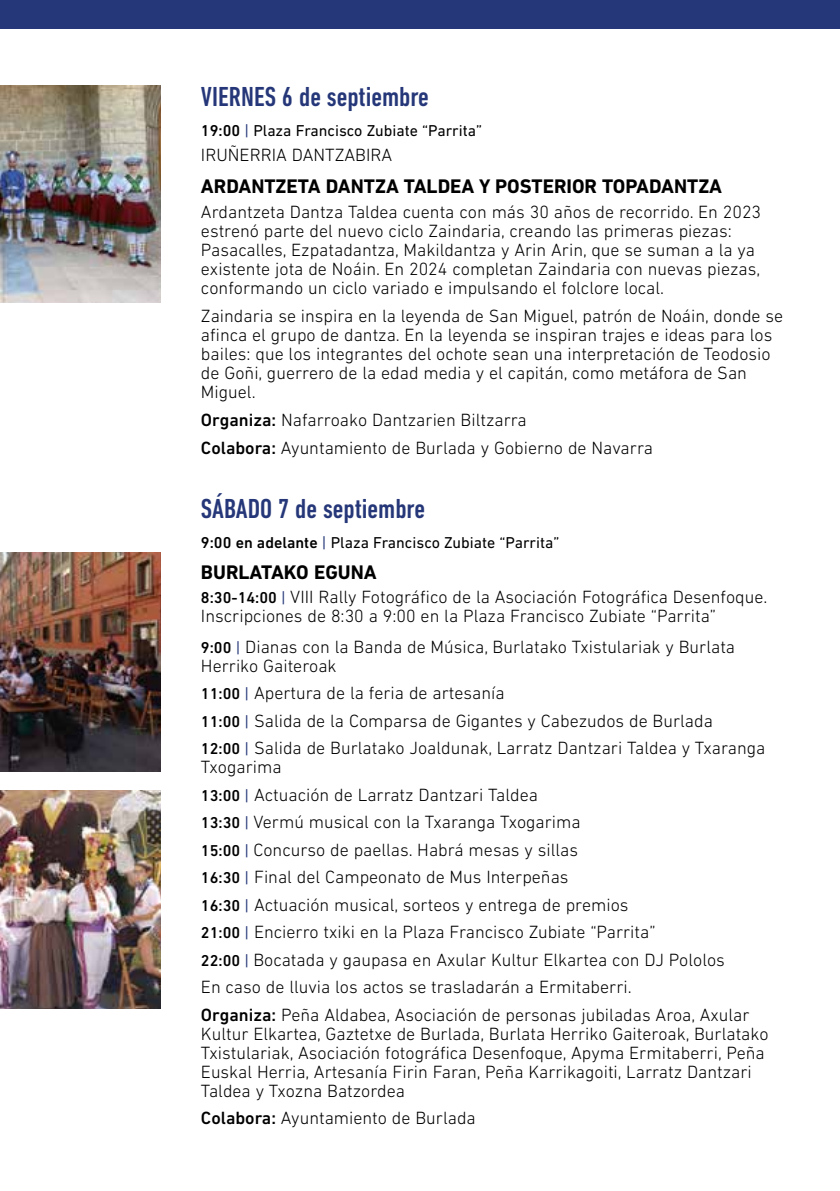
<style>
.page{position:relative;width:840px;height:1191px;background:#fff}
.page>*{position:absolute;margin:0;border:0;box-sizing:border-box;transform-origin:0 0}
.t1{font:500 condensed 28px "DIN Next LT Pro";color:#253778}
.t2{font:700 20px "DIN Next LT Pro";color:#000}
.t3{font:300 18px/19px "DIN Next LT Pro";color:#000}
.t4{font:16px "DIN Next LT Pro";color:#000}
.s1{font-weight:500}
.s2{color:#253778}
.s3{font-weight:500;font-size:16px}
.s4{font-weight:400;font-size:16px;color:#253778}
</style>
<div class="page">
<img style="left:0;top:85px;width:160px;height:217px">
<img style="left:0;top:553px;width:160px;height:218px">
<img style="left:0;top:790px;width:160px;height:219px">
<div style="left:0;top:0;width:839px;height:28px;background:#253778"></div>
<h1 class="t1" style="left:201px;top:81px;width:229px">VIERNES 6 de septiembre</h1>
<p class="t4" style="left:201px;top:122px;width:282px"><span class="s1">19:00</span> <span class="s2">|</span> Plaza Francisco Zubiate “Parrita”</p>
<p class="t3" style="left:201px;top:145px;width:193px">IRUÑERRIA DANTZABIRA</p>
<p class="t2" style="left:201px;top:175px;width:522px">ARDANTZETA DANTZA TALDEA Y POSTERIOR TOPADANTZA</p>
<p class="t3" style="left:201px;top:202px;width:561px">Ardantzeta Dantza Taldea cuenta con más 30 años de recorrido. En 2023 estrenó parte del nuevo ciclo Zaindaria, creando las primeras piezas:<br>Pasacalles, Ezpatadantza, Makildantza y Arin Arin, que se suman a la ya existente jota de Noáin. En 2024 completan Zaindaria con nuevas piezas, conformando un ciclo variado e impulsando el folclore local.</p>
<p class="t3" style="left:201px;top:306px;width:583px">Zaindaria se inspira en la leyenda de San Miguel, patrón de Noáin, donde se afinca el grupo de dantza. En la leyenda se inspiran trajes e ideas para los bailes: que los integrantes del ochote sean una interpretación de Teodosio de Goñi, guerrero de la edad media y el capitán, como metáfora de San Miguel.</p>
<p class="t3" style="left:201px;top:405px;width:453px;line-height:28px"><span class="s1">Organiza:</span> Nafarroako Dantzarien Biltzarra<br><span class="s1">Colabora:</span> Ayuntamiento de Burlada y Gobierno de Navarra</p>
<h1 class="t1" style="left:201px;top:492px;width:225px">SÁBADO 7 de septiembre</h1>
<p class="t4" style="left:201px;top:533px;width:360px"><span class="s1">9:00 en adelante</span> <span class="s2">|</span> Plaza Francisco Zubiate “Parrita”</p>
<p class="t2" style="left:201px;top:560px;width:177px">BURLATAKO EGUNA</p>
<p class="t3" style="left:201px;top:587px;width:567px"><span class="s3">8:30-14:00</span> <span class="s4">|</span> VIII Rally Fotográfico de la Asociación Fotográfica Desenfoque.<br>Inscripciones de 8:30 a 9:00 en la Plaza Francisco Zubiate “Parrita”</p>
<p class="t3" style="left:201px;top:637px;width:535px"><span class="s3">9:00</span> <span class="s4">|</span> Dianas con la Banda de Música, Burlatako Txistulariak y Burlata<br>Herriko Gaiteroak</p>
<p class="t3" style="left:201px;top:679px;width:565px;line-height:27.6px"><span class="s3">11:00</span> <span class="s4">|</span> Apertura de la feria de artesanía<br><span class="s3">11:00</span> <span class="s4">|</span> Salida de la Comparsa de Gigantes y Cabezudos de Burlada<br><span class="s3">12:00</span> <span class="s4">|</span> Salida de Burlatako Joaldunak, Larratz Dantzari Taldea y Txaranga</p>
<p class="t3" style="left:201px;top:753px;width:550px;line-height:27.6px">Txogarima<br><span class="s3">13:00</span> <span class="s4">|</span> Actuación de Larratz Dantzari Taldea<br><span class="s3">13:30</span> <span class="s4">|</span> Vermú musical con la Txaranga Txogarima<br><span class="s3">15:00</span> <span class="s4">|</span> Concurso de paellas. Habrá mesas y sillas<br><span class="s3">16:30</span> <span class="s4">|</span> Final del Campeonato de Mus Interpeñas<br><span class="s3">16:30</span> <span class="s4">|</span> Actuación musical, sorteos y entrega de premios<br><span class="s3">21:00</span> <span class="s4">|</span> Encierro txiki en la Plaza Francisco Zubiate “Parrita”<br><span class="s3">22:00</span> <span class="s4">|</span> Bocatada y gaupasa en Axular Kultur Elkartea con DJ Pololos<br>En caso de lluvia los actos se trasladarán a Ermitaberri.<br><span class="s1">Organiza:</span> Peña Aldabea, Asociación de personas jubiladas Aroa, Axular</p>
<p class="t3" style="left:201px;top:1024px;width:568px">Kultur Elkartea, Gaztetxe de Burlada, Burlata Herriko Gaiteroak, Burlatako Txistulariak, Asociación fotográfica Desenfoque, Apyma Ermitaberri, Peña Euskal Herria, Artesanía Firin Faran, Peña Karrikagoiti, Larratz Dantzari Taldea y Txozna Batzordea</p>
<p class="t3" style="left:201px;top:1108px;width:276px"><span class="s1">Colabora:</span> Ayuntamiento de Burlada</p>
</div>
